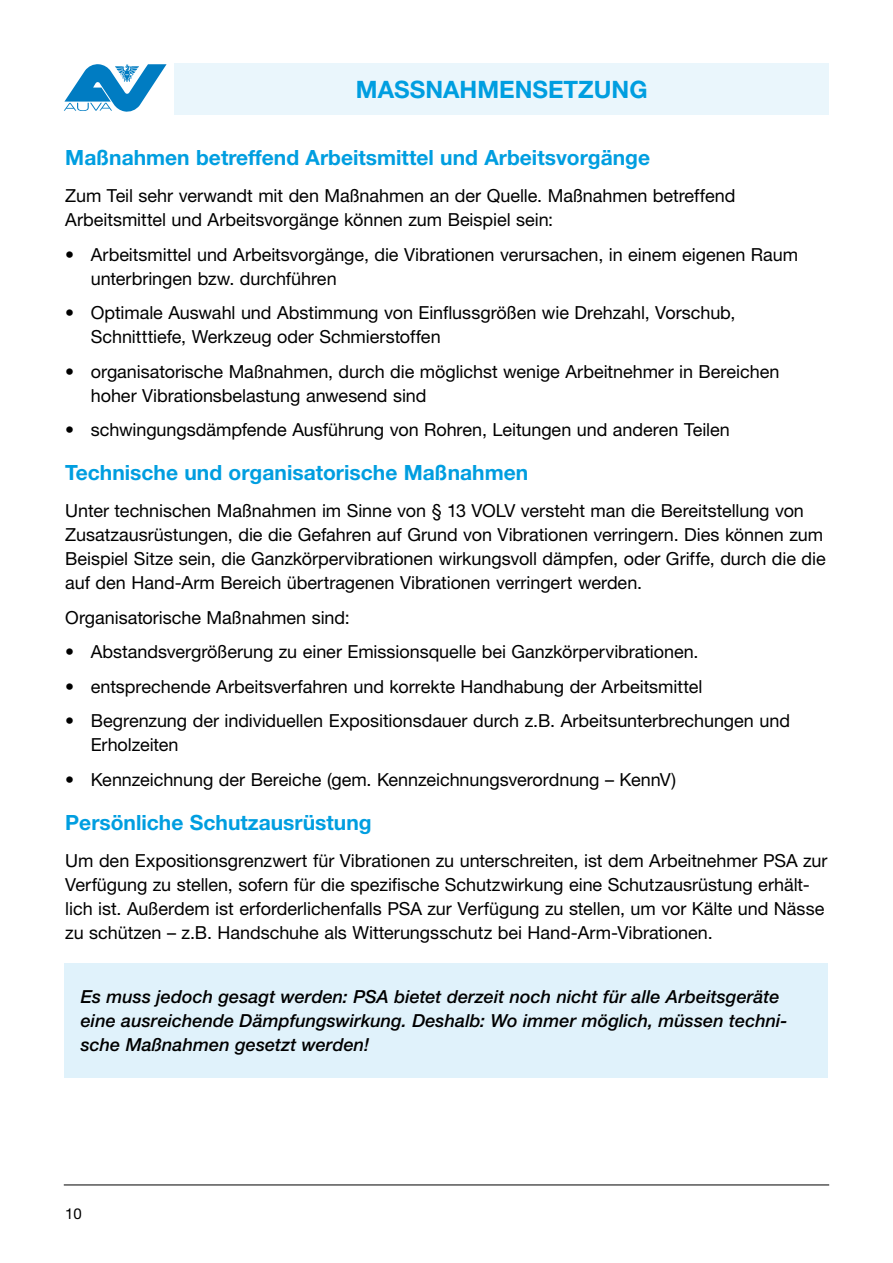
<style>
.page{position:relative;width:893px;height:1263px;background:#fff}
.page>*{position:absolute;margin:0;border:0;box-sizing:border-box;transform-origin:0 0}
.t1{font:700 24px "Helvetica Neue LT Std";color:#009ee0}
.t2{font:700 21px "Helvetica Neue LT Std";color:#009ee0}
.t3{font:18px/24px "Helvetica Neue LT Std";letter-spacing:-.005em;color:#000}
.t4{font:italic 500 18px/24px "Helvetica Neue LT Std";color:#000}
.t5{font:15px "Helvetica Neue LT Std";color:#000}
</style>
<div class="page">
<svg style="left:64px;top:64px;width:103px;height:48px"></svg>
<hr style="left:64px;top:1184px;width:765px;height:1px;background:#000">
<div style="left:174px;top:64px;width:655px;height:51px;background:#eaf6fc"></div>
<div style="left:64px;top:963px;width:764px;height:115px;background:#e0f2fb"></div>
<h1 class="t1" style="left:356px;top:74px;width:293px">MASSNAHMENSETZUNG</h1>
<p class="t2" style="left:65px;top:145px;width:586px">Maßnahmen betreffend Arbeitsmittel und Arbeitsvorgänge</p>
<p class="t3" style="left:65px;top:183px;width:672px">Zum Teil sehr verwandt mit den Maßnahmen an der Quelle. Maßnahmen betreffend<br>Arbeitsmittel und Arbeitsvorgänge können zum Beispiel sein:</p>
<p class="t3" style="left:91px;top:242px;width:709px;text-indent:-26px">• Arbeitsmittel und Arbeitsvorgänge, die Vibrationen verursachen, in einem eigenen Raum unterbringen bzw. durchführen</p>
<p class="t3" style="left:91px;top:300px;width:646px;text-indent:-26px">• Optimale Auswahl und Abstimmung von Einflussgrößen wie Drehzahl, Vorschub,<br>Schnitttiefe, Werkzeug oder Schmierstoffen</p>
<p class="t3" style="left:91px;top:359px;width:690px;text-indent:-26px">• organisatorische Maßnahmen, durch die möglichst wenige Arbeitnehmer in Bereichen hoher Vibrationsbelastung anwesend sind</p>
<p class="t3" style="left:65px;top:417px;width:666px">• schwingungsdämpfende Ausführung von Rohren, Leitungen und anderen Teilen</p>
<p class="t2" style="left:65px;top:460px;width:464px">Technische und organisatorische Maßnahmen</p>
<p class="t3" style="left:65px;top:498px;width:762px">Unter technischen Maßnahmen im Sinne von § 13 VOLV versteht man die Bereitstellung von Zusatzausrüstungen, die die Gefahren auf Grund von Vibrationen verringern. Dies können zum Beispiel Sitze sein, die Ganzkörpervibrationen wirkungsvoll dämpfen, oder Griffe, durch die die auf den Hand-Arm Bereich übertragenen Vibrationen verringert werden.</p>
<p class="t3" style="left:65px;top:605px;width:286px">Organisatorische Maßnahmen sind:</p>
<p class="t3" style="left:65px;top:639px;width:635px">• Abstandsvergrößerung zu einer Emissionsquelle bei Ganzkörpervibrationen.</p>
<p class="t3" style="left:65px;top:674px;width:639px">• entsprechende Arbeitsverfahren und korrekte Handhabung der Arbeitsmittel</p>
<p class="t3" style="left:91px;top:708px;width:701px;text-indent:-26px">• Begrenzung der individuellen Expositionsdauer durch z.B. Arbeitsunterbrechungen und<br>Erholzeiten</p>
<p class="t3" style="left:65px;top:767px;width:612px">• Kennzeichnung der Bereiche (gem. Kennzeichnungsverordnung – KennV)</p>
<p class="t2" style="left:65px;top:809px;width:308px">Persönliche Schutzausrüstung</p>
<p class="t3" style="left:65px;top:848px;width:764px">Um den Expositionsgrenzwert für Vibrationen zu unterschreiten, ist dem Arbeitnehmer PSA zur Verfügung zu stellen, sofern für die spezifische Schutzwirkung eine Schutzausrüstung erhält&shy;lich ist. Außerdem ist erforderlichenfalls PSA zur Verfügung zu stellen, um vor Kälte und Nässe zu schützen – z.B. Handschuhe als Witterungsschutz bei Hand-Arm-Vibrationen.</p>
<p class="t4" style="left:81px;top:984px;width:708px">Es muss jedoch gesagt werden: PSA bietet derzeit noch nicht für alle Arbeitsgeräte eine ausreichende Dämpfungswirkung. Deshalb: Wo immer möglich, müssen techni&shy;sche Maßnahmen gesetzt werden!</p>
<p class="t5" style="left:65px;top:1205px;width:18px">10</p>
</div>
